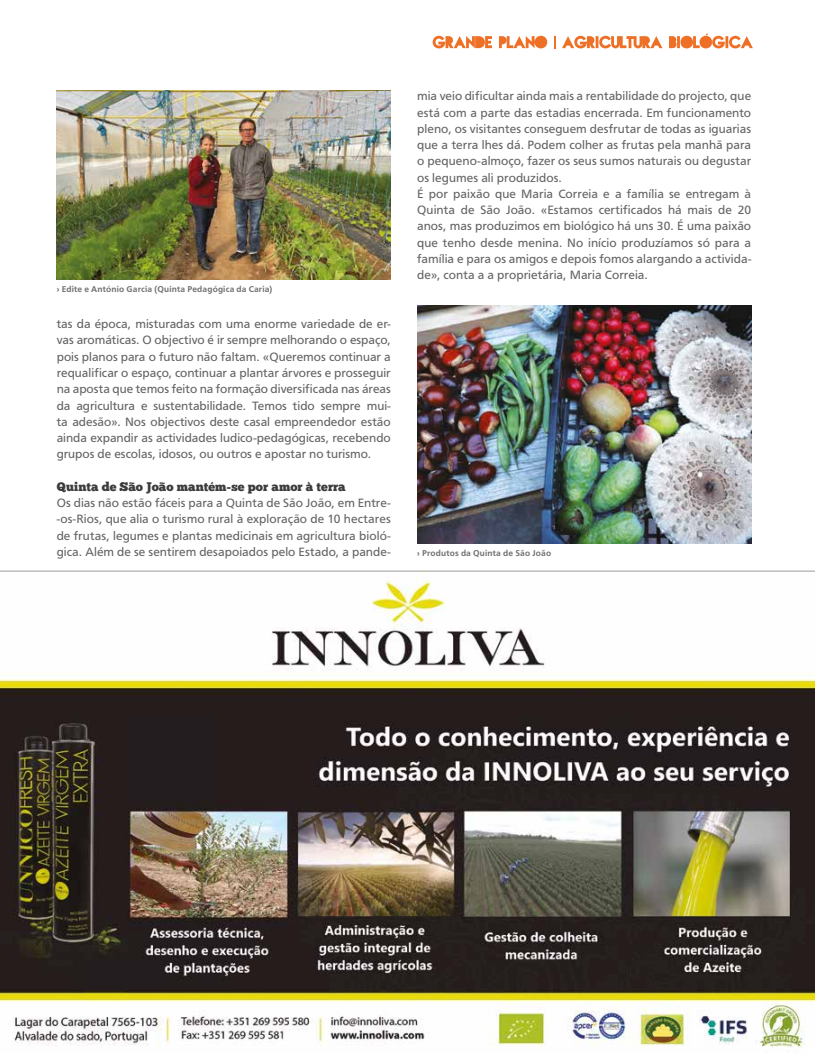
<style>
.page{position:relative;width:815px;height:1053px;background:#fff}
.page>*{position:absolute;margin:0;border:0;box-sizing:border-box;transform-origin:0 0}
.t1{font:12.5px/16.2px "Carto Gothic Std";letter-spacing:.005em;color:#646363;text-align:justify}
.t2{font:12.5px "Chunk Five";letter-spacing:.005em;color:#3c3c3b}
.t3{font:700 8.75px "Carto Gothic Std";letter-spacing:.02em;color:#706f6f}
</style>
<div class="page">
<svg style="left:433px;top:36px;width:114px;height:12px"></svg>
<svg style="left:554px;top:36px;width:2px;height:12px"></svg>
<svg style="left:562px;top:33px;width:191px;height:15px"></svg>
<img style="left:57px;top:91px;width:334px;height:189px">
<img style="left:417px;top:305px;width:334px;height:238px">
<img style="left:0;top:571px;width:815px;height:476px">
<hr style="left:0;top:570px;width:815px;height:1px;background:#9d9d9c">
<p class="t3" style="left:57px;top:284px;width:217px">› Edite e António Garcia (Quinta Pedagógica da Caria)</p>
<p class="t1" style="left:57px;top:316px;width:336px">tas da época, misturadas com uma enorme variedade de er&shy;vas aromáticas. O objectivo é ir sempre melhorando o espaço, pois planos para o futuro não faltam. «Queremos continuar a requalificar o espaço, continuar a plantar árvores e prosseguir na aposta que temos feito na formação diversificada nas áreas da agricultura e sustentabilidade. Temos tido sempre mui&shy;ta adesão». Nos objectivos deste casal empreendedor estão ainda expandir as actividades ludico-pedagógicas, recebendo grupos de escolas, idosos, ou outros e apostar no turismo.</p>
<p class="t2" style="left:57px;top:479px;width:291px">Quinta de São João mantém-se por amor à terra</p>
<p class="t1" style="left:57px;top:494px;width:336px">Os dias não estão fáceis para a Quinta de São João, em Entre--os-Rios, que alia o turismo rural à exploração de 10 hectares de frutas, legumes e plantas medicinais em agricultura bioló&shy;gica. Além de se sentirem desapoiados pelo Estado, a pande-</p>
<p class="t1" style="left:417px;top:88px;width:336px;text-align:left">mia veio dificultar ainda mais a rentabilidade do projecto, que está com a parte das estadias encerrada. Em funcionamento pleno, os visitantes conseguem desfrutar de todas as iguarias que a terra lhes dá. Podem colher as frutas pela manhã para o pequeno-almoço, fazer os seus sumos naturais ou degustar os legumes ali produzidos.<br>É por paixão que Maria Correia e a família se entregam à Quinta de São João. «Estamos certificados há mais de 20 anos, mas produzimos em biológico há uns 30. É uma paixão que tenho desde menina. No início produzíamos só para a família e para os amigos e depois fomos alargando a activida&shy;de», conta a a proprietária, Maria Correia.</p>
<p class="t3" style="left:417px;top:547px;width:136px">› Produtos da Quinta de São João</p>
</div>
